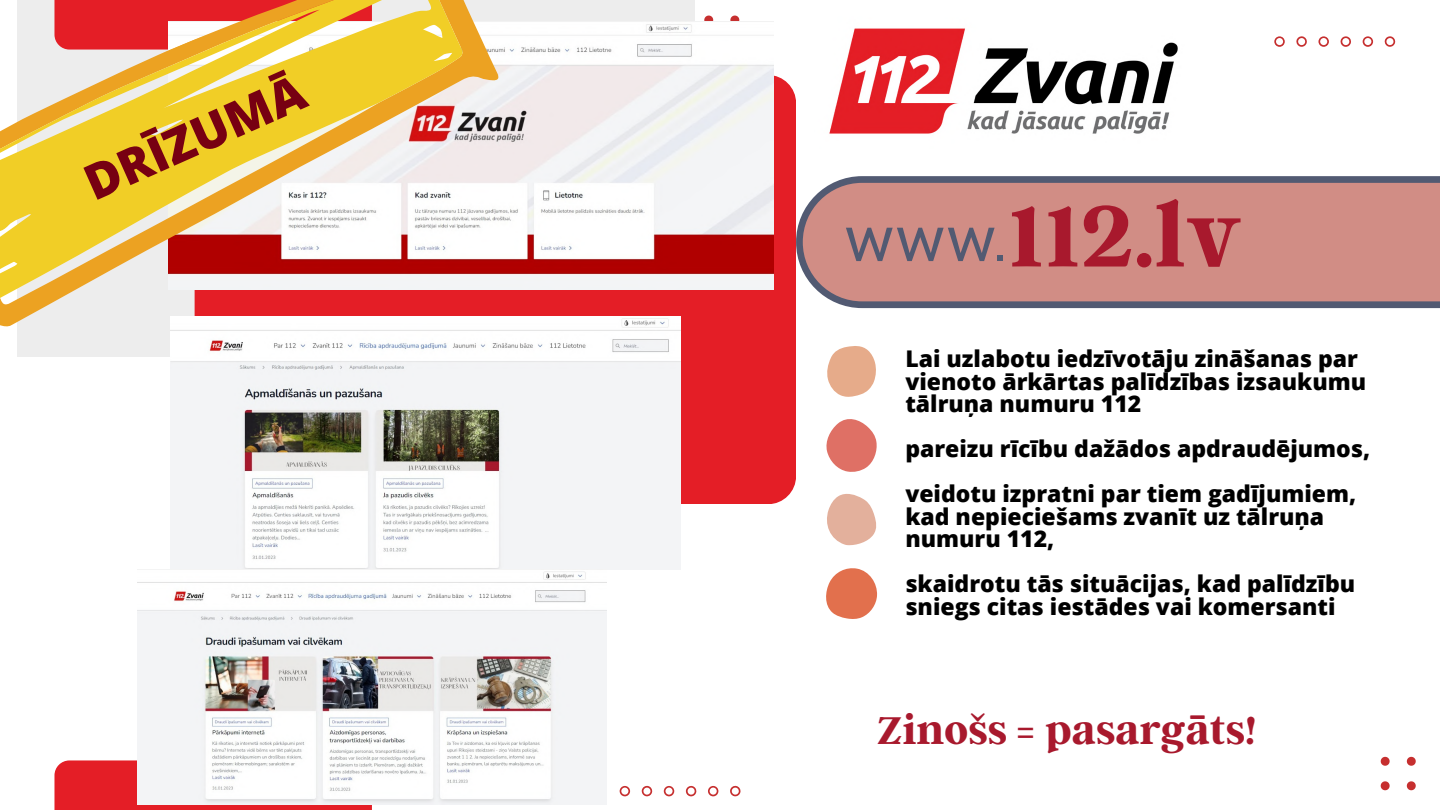
<style>
.page{position:relative;width:1440px;height:810px;background:#fff}
.page>*{position:absolute;margin:0;border:0;box-sizing:border-box;transform-origin:0 0}
.t1{font:700 96px "Argent CF";color:#a8192d}
.t2{font:800 49px "Open Sans";color:#770012}
.t3{font:700 43px "Argent CF";color:#a8192d}
.t4{font:800 23px/22.5px "Open Sans";color:#000}
</style>
<div class="page">
<div style="left:17px;top:0;width:678px;height:357px;background:#ededed"></div>
<div style="left:54px;top:760px;width:318px;height:50px;background:#e41e26"></div>
<svg style="left:704px;top:15px;width:36px;height:6px"></svg>
<svg style="left:1381px;top:756px;width:35px;height:35px"></svg>
<div style="left:195px;top:75px;width:601px;height:429px;background:#e41e26;border-radius:28px"></div>
<svg style="left:620px;top:785px;width:121px;height:12px"></svg>
<img style="left:829px;top:28px;width:349px;height:106px">
<svg style="left:1274px;top:36px;width:122px;height:11px"></svg>
<svg style="left:826px;top:419px;width:51px;height:53px"></svg>
<svg style="left:826px;top:568px;width:51px;height:51px"></svg>
<svg style="left:827px;top:493px;width:50px;height:53px"></svg>
<svg style="left:827px;top:346px;width:49px;height:51px"></svg>
<img style="left:516px;top:21px;width:258px;height:269px">
<img style="left:170px;top:317px;width:510px;height:253px">
<img style="left:137px;top:569px;width:470px;height:236px">
<svg style="left:0;top:22px;width:516px;height:315px"></svg>
<svg style="left:0;top:0;width:482px;height:301px"></svg>
<svg style="left:796px;top:176px;width:644px;height:132px;background:#c38a85"></svg>
<svg style="left:846px;top:228px;width:157px;height:33px;background:#a37a7e"></svg>
<h2 class="t2" style="left:73px;top:154px;width:238px;rotate:-24deg">DRĪZUMĀ</h2>
<h1 class="t1" style="left:1008px;top:173px;width:235px">112.lv</h1>
<p class="t4" style="left:905px;top:347px;width:462px">Lai uzlabotu iedzīvotāju zināšanas par vienoto ārkārtas palīdzības izsaukumu tālruņa numuru 112</p>
<p class="t4" style="left:905px;top:426px;width:466px;line-height:45px">pareizu rīcību dažādos apdraudējumos, veidotu izpratni par tiem gadījumiem,</p>
<p class="t4" style="left:905px;top:505px;width:420px">kad nepieciešams zvanīt uz tālruņa numuru 112,</p>
<p class="t4" style="left:905px;top:572px;width:451px">skaidrotu tās situācijas, kad palīdzību sniegs citas iestādes vai komersanti</p>
<h3 class="t3" style="left:877px;top:703px;width:382px">Zinošs = pasargāts!</h3>
</div>
